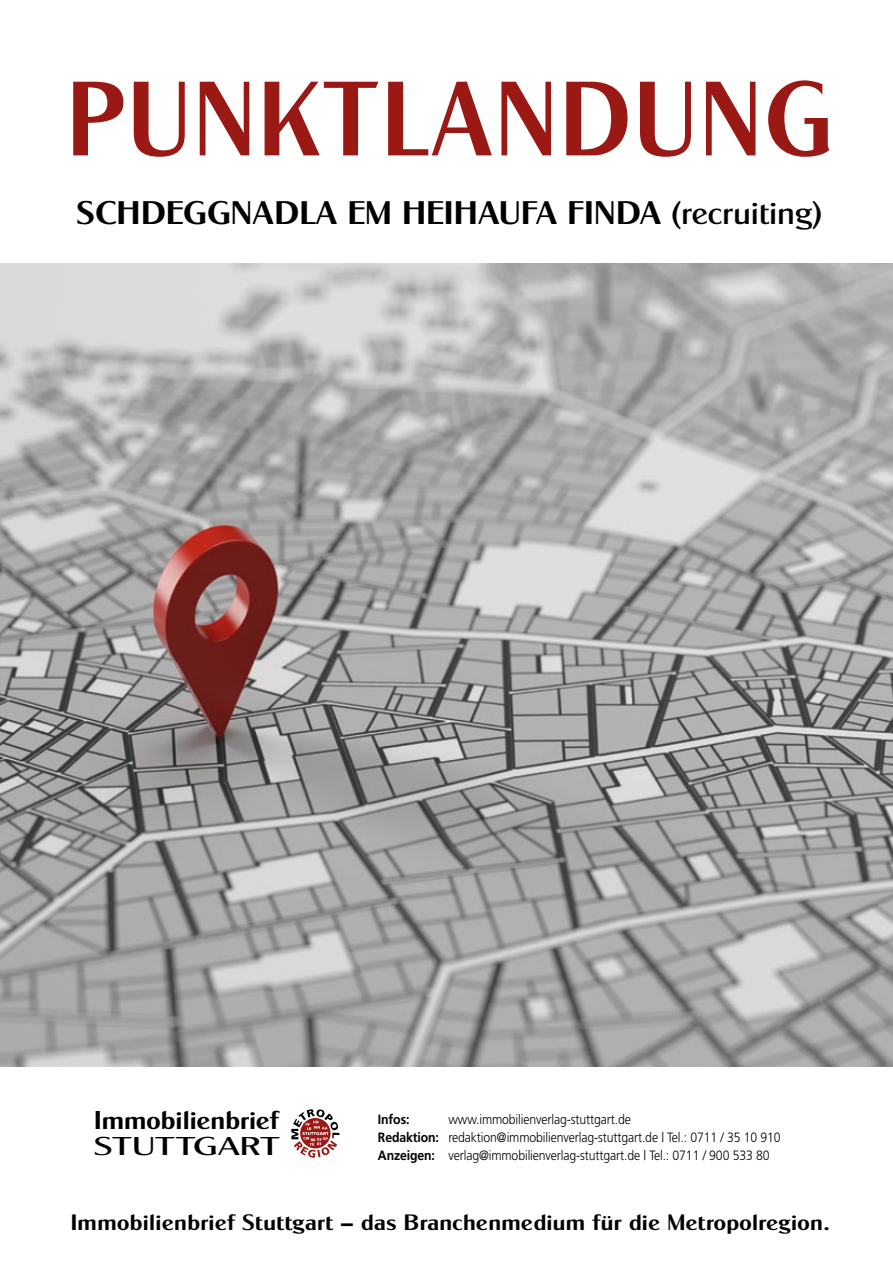
<style>
.page{position:relative;width:893px;height:1263px;background:#fff}
.page>*{position:absolute;margin:0;border:0;box-sizing:border-box;transform-origin:0 0}
.t1{font:106.5px "Cg Globe Gothic Bd";letter-spacing:.01em;color:#9a1915;scale:.95 1}
.t2{font:33px "Cg Globe Gothic Bd";letter-spacing:-.01em;color:#000;scale:1.07 1}
.t3{font:25.95px "Cg Globe Gothic Bd";letter-spacing:-.02em;color:#000;scale:1.07 1}
.t4{font:25.95px "Cg Globe Gothic Dm";letter-spacing:-.02em;color:#000;scale:1.44 1}
.t5{font:22.5px "Cg Globe Gothic Bd";letter-spacing:-.01em;color:#000;scale:1.07 1}
.t6{font:300 13.5px/18px "Frutiger";letter-spacing:-.01em;color:#000;scale:.91 1}
.t7{font:700 13.5px "Frutiger";letter-spacing:-.01em;color:#000;scale:.91 1}
.s1{font-family:"Cg Globe Gothic Dm"}
.s2{font-weight:700}
</style>
<div class="page">
<img style="left:0;top:263px;width:893px;height:804px">
<svg style="left:291px;top:1109px;width:48px;height:49px"></svg>
<h1 class="t1" style="left:66px;top:54px;width:808px">PUNKTLANDUNG</h1>
<h2 class="t2" style="left:76px;top:192px;width:699px">SCHDEGGNADLA EM HEIHAUFA FINDA <span class="s1">(recruiting)</span></h2>
<h3 class="t3" style="left:94px;top:1105px;width:175px">Immobilienbrief</h3>
<h3 class="t4" style="left:94px;top:1131px;width:131px">STUTTGART</h3>
<p class="t7" style="left:378px;top:1111px;width:36px">Infos:</p>
<p class="t6" style="left:378px;top:1110px;width:444px;text-indent:71px">www.immobilienverlag-stuttgart.de<br><span class="s2">Redaktion:</span> redaktion@immobilienverlag-stuttgart.de | Tel.: 0711 / 35 10 910<br><span class="s2">Anzeigen:</span> verlag@immobilienverlag-stuttgart.de | Tel.: 0711 / 900 533 80</p>
<h3 class="t5" style="left:70px;top:1209px;width:711px">Immobilienbrief Stuttgart – das Branchenmedium für die Metropolregion.</h3>
</div>
